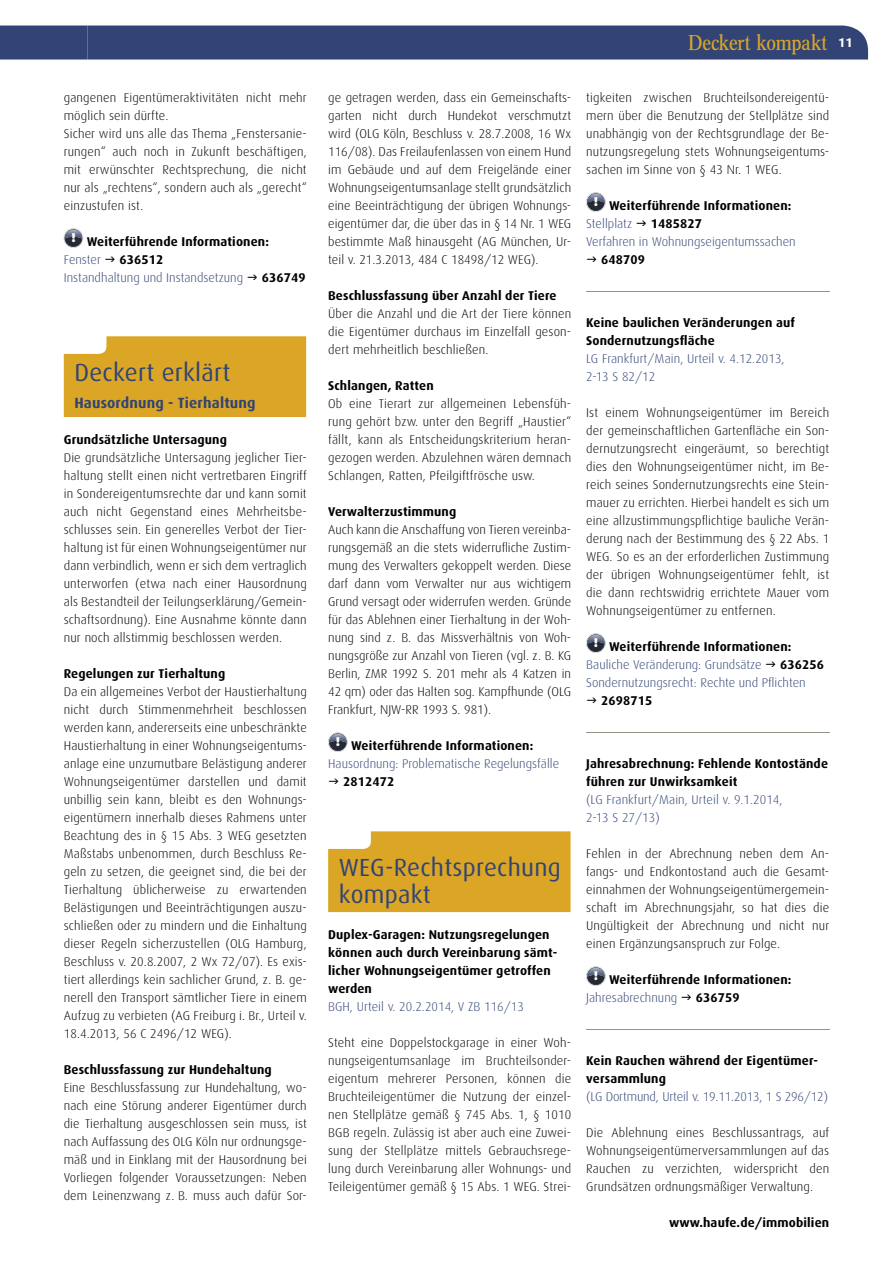
<style>
.page{position:relative;width:893px;height:1263px;background:#fff}
.page>*{position:absolute;margin:0;border:0;box-sizing:border-box;transform-origin:0 0}
.t1{font:24.75px/27px "Dax";letter-spacing:.01em;color:#314475}
.t2{font:21px "Concorde Nova";letter-spacing:-.005em;color:#dba626}
.t3{font:700 14.85px "Dax";letter-spacing:.01em;color:#314475}
.t4{font:300 12.75px/18px "Dax";letter-spacing:.01em;color:#000;text-align:justify}
.t5{font:700 12.75px/18px "Dax";letter-spacing:.01em;color:#000}
.t6{font:300 12.75px/18px "Dax";color:#314475}
.s1{font-weight:300;color:#314475}
.s2{font-family:"Dax";font-weight:700;font-size:12.75px;color:#fff}
.s3{font-weight:700;color:#000}
</style>
<div class="page">
<div style="left:0;top:26px;width:868px;height:34px;background:#314475"></div>
<svg style="left:64px;top:230px;width:19px;height:16px"></svg>
<div style="left:64px;top:229px;width:19px;height:18px;border:1px solid #252934;border-radius:50%"></div>
<div style="left:64px;top:228px;width:19px;height:20px;border:1px solid #e0e1e1;border-radius:50%"></div>
<div style="left:64px;top:336px;width:242px;height:81px;background:#dba626"></div>
<svg style="left:329px;top:734px;width:18px;height:17px"></svg>
<div style="left:329px;top:733px;width:18px;height:18px;border:1px solid #252934;border-radius:50%"></div>
<div style="left:328px;top:732px;width:19px;height:20px;border:1px solid #e0e1e1;border-radius:50%"></div>
<div style="left:328px;top:831px;width:243px;height:81px;background:#dba626"></div>
<hr style="left:586px;top:291px;width:243px;height:1px;background:#939389">
<hr style="left:586px;top:732px;width:243px;height:1px;background:#939389">
<hr style="left:586px;top:1029px;width:243px;height:1px;background:#939389">
<svg style="left:587px;top:194px;width:18px;height:17px"></svg>
<div style="left:587px;top:193px;width:18px;height:18px;border:1px solid #252934;border-radius:50%"></div>
<div style="left:586px;top:192px;width:19px;height:20px;border:1px solid #e0e1e1;border-radius:50%"></div>
<svg style="left:587px;top:635px;width:18px;height:17px"></svg>
<div style="left:587px;top:634px;width:18px;height:18px;border:1px solid #252934;border-radius:50%"></div>
<div style="left:586px;top:633px;width:19px;height:20px;border:1px solid #e0e1e1;border-radius:50%"></div>
<svg style="left:587px;top:968px;width:18px;height:17px"></svg>
<div style="left:587px;top:967px;width:18px;height:18px;border:1px solid #252934;border-radius:50%"></div>
<div style="left:586px;top:966px;width:19px;height:20px;border:1px solid #e0e1e1;border-radius:50%"></div>
<p class="t4" style="left:64px;top:89px;width:245px;text-align:left">gangenen Eigentümeraktivitäten nicht mehr möglich sein dürfte.<br>Sicher wird uns alle das Thema „Fenstersanie&shy;rungen“ auch noch in Zukunft beschäftigen, mit erwünschter Rechtsprechung, die nicht nur als „rechtens“, sondern auch als „gerecht“ einzustufen ist.</p>
<p class="t5" style="left:64px;top:233px;width:207px;text-indent:7px"><sup>!</sup> Weiterführende Informationen:<br><span class="s1">Fenster</span></p>
<p class="t5" style="left:119px;top:251px;width:45px">636512</p>
<p class="t6" style="left:64px;top:269px;width:181px">Instandhaltung und Instandsetzung</p>
<p class="t5" style="left:262px;top:269px;width:45px">636749</p>
<h1 class="t1" style="left:74px;top:359px;width:157px">Deckert erklärt</h1>
<p class="t3" style="left:74px;top:395px;width:183px">Hausordnung - Tierhaltung</p>
<p class="t5" style="left:64px;top:431px;width:165px">Grundsätzliche Untersagung</p>
<p class="t4" style="left:64px;top:449px;width:245px">Die grundsätzliche Untersagung jeglicher Tier&shy;haltung stellt einen nicht vertretbaren Eingriff in Sondereigentumsrechte dar und kann somit auch nicht Gegenstand eines Mehrheitsbe&shy;schlusses sein. Ein generelles Verbot der Tier&shy;haltung ist für einen Wohnungseigentümer nur dann verbindlich, wenn er sich dem vertraglich unterworfen (etwa nach einer Hausordnung als Bestandteil der Teilungserklärung/Gemein&shy;schaftsordnung). Eine Ausnahme könnte dann nur noch allstimmig beschlossen werden.</p>
<p class="t5" style="left:64px;top:665px;width:163px">Regelungen zur Tierhaltung</p>
<p class="t4" style="left:64px;top:683px;width:245px">Da ein allgemeines Verbot der Haustierhaltung nicht durch Stimmenmehrheit beschlossen werden kann, andererseits eine unbeschränkte Haustierhaltung in einer Wohnungseigentums&shy;anlage eine unzumutbare Belästigung anderer Wohnungseigentümer darstellen und damit unbillig sein kann, bleibt es den Wohnungs&shy;eigentümern innerhalb dieses Rahmens unter Beachtung des in § 15 Abs. 3 WEG gesetzten Maßstabs unbenommen, durch Beschluss Re&shy;geln zu setzen, die geeignet sind, die bei der Tierhaltung üblicherweise zu erwartenden Belästigungen und Beeinträchtigungen auszu&shy;schließen oder zu mindern und die Einhaltung dieser Regeln sicherzustellen (OLG Hamburg, Beschluss v. 20.8.2007, 2 Wx 72/07). Es exis&shy;tiert allerdings kein sachlicher Grund, z. B. ge&shy;nerell den Transport sämtlicher Tiere in einem Aufzug zu verbieten (AG Freiburg i. Br., Urteil v.<br>18.4.2013, 56 C 2496/12 WEG).</p>
<p class="t5" style="left:64px;top:1061px;width:210px">Beschlussfassung zur Hundehaltung</p>
<p class="t4" style="left:64px;top:1079px;width:245px">Eine Beschlussfassung zur Hundehaltung, wo&shy;nach eine Störung anderer Eigentümer durch die Tierhaltung ausgeschlossen sein muss, ist nach Auffassung des OLG Köln nur ordnungsge&shy;mäß und in Einklang mit der Hausordnung bei Vorliegen folgender Voraussetzungen: Neben dem Leinenzwang z. B. muss auch dafür Sor-</p>
<h2 class="t2" style="left:688px;top:31px;width:166px">Deckert kompakt <span class="s2">11</span></h2>
<p class="t4" style="left:328px;top:89px;width:245px">ge getragen werden, dass ein Gemeinschafts&shy;garten nicht durch Hundekot verschmutzt wird (OLG Köln, Beschluss v. 28.7.2008, 16 Wx 116/08). Das Freilaufenlassen von einem Hund im Gebäude und auf dem Freigelände einer Wohnungseigentumsanlage stellt grundsätzlich eine Beeinträchtigung der übrigen Wohnungs&shy;eigentümer dar, die über das in § 14 Nr. 1 WEG bestimmte Maß hinausgeht (AG München, Ur&shy;teil v. 21.3.2013, 484 C 18498/12 WEG).</p>
<p class="t5" style="left:328px;top:287px;width:230px">Beschlussfassung über Anzahl der Tiere</p>
<p class="t4" style="left:328px;top:305px;width:245px">Über die Anzahl und die Art der Tiere können die Eigentümer durchaus im Einzelfall geson&shy;dert mehrheitlich beschließen.</p>
<p class="t5" style="left:328px;top:377px;width:107px">Schlangen, Ratten</p>
<p class="t4" style="left:328px;top:395px;width:245px">Ob eine Tierart zur allgemeinen Lebensfüh&shy;rung gehört bzw. unter den Begriff „Haustier“ fällt, kann als Entscheidungskriterium heran&shy;gezogen werden. Abzulehnen wären demnach Schlangen, Ratten, Pfeilgiftfrösche usw.</p>
<p class="t5" style="left:328px;top:503px;width:130px">Verwalterzustimmung</p>
<p class="t4" style="left:328px;top:521px;width:245px">Auch kann die Anschaffung von Tieren vereinba&shy;rungsgemäß an die stets widerrufliche Zustim&shy;mung des Verwalters gekoppelt werden. Diese darf dann vom Verwalter nur aus wichtigem Grund versagt oder widerrufen werden. Gründe für das Ablehnen einer Tierhaltung in der Woh&shy;nung sind z. B. das Missverhältnis von Woh&shy;nungsgröße zur Anzahl von Tieren (vgl. z. B. KG Berlin, ZMR 1992 S. 201 mehr als 4 Katzen in 42 qm) oder das Halten sog. Kampfhunde (OLG Frankfurt, NJW-RR 1993 S. 981).</p>
<p class="t6" style="left:328px;top:737px;width:233px;text-indent:7px"><sup>!</sup> <span class="s3">Weiterführende Informationen:<br></span>Hausordnung: Problematische Regelungsfälle</p>
<p class="t5" style="left:343px;top:773px;width:53px">2812472</p>
<h1 class="t1" style="left:339px;top:854px;width:224px">WEG-Rechtsprechung kompakt</h1>
<p class="t5" style="left:328px;top:926px;width:231px">Duplex-Garagen: Nutzungsregelungen können auch durch Vereinbarung sämt&shy;licher Wohnungseigentümer getroffen werden</p>
<p class="t6" style="left:328px;top:998px;width:197px">BGH, Urteil v. 20.2.2014, V ZB 116/13</p>
<p class="t4" style="left:328px;top:1034px;width:245px">Steht eine Doppelstockgarage in einer Woh&shy;nungseigentumsanlage im Bruchteilsonder&shy;ei gentum mehrerer Personen, können die Bruchteileigentümer die Nutzung der einzel&shy;nen Stellplätze gemäß § 745 Abs. 1, § 1010<br>BGB regeln. Zulässig ist aber auch eine Zuwei&shy;sung der Stellplätze mittels Gebrauchsrege&shy;lung durch Vereinbarung aller Wohnungs- und Teileigentümer gemäß § 15 Abs. 1 WEG. Strei-</p>
<p class="t4" style="left:586px;top:89px;width:245px">tigkeiten zwischen Bruchteilsondereigentü&shy;mern über die Benutzung der Stellplätze sind unabhängig von der Rechtsgrundlage der Be&shy;nutzungsregelung stets Wohnungseigentums&shy;sachen im Sinne von § 43 Nr. 1 WEG.</p>
<p class="t5" style="left:586px;top:197px;width:207px;text-indent:7px"><sup>!</sup> Weiterführende Informationen:<br><span class="s1">Stellplatz</span></p>
<p class="t5" style="left:651px;top:215px;width:53px">1485827</p>
<p class="t6" style="left:586px;top:233px;width:211px">Verfahren in Wohnungseigentumssachen</p>
<p class="t5" style="left:601px;top:251px;width:45px">648709</p>
<p class="t5" style="left:586px;top:314px;width:210px">Keine baulichen Veränderungen auf<br>Sondernutzungsfläche</p>
<p class="t6" style="left:586px;top:350px;width:200px">LG Frankfurt/Main, Urteil v. 4.12.2013,<br>2-13 S 82/12</p>
<p class="t4" style="left:586px;top:404px;width:245px">Ist einem Wohnungseigentümer im Bereich der gemeinschaftlichen Gartenfläche ein Son&shy;dernutzungsrecht eingeräumt, so berechtigt dies den Wohnungseigentümer nicht, im Be&shy;reich seines Sondernutzungsrechts eine Stein&shy;mauer zu errichten. Hierbei handelt es sich um eine allzustimmungspflichtige bauliche Verän&shy;derung nach der Bestimmung des § 22 Abs. 1<br>WEG. So es an der erforderlichen Zustimmung der übrigen Wohnungseigentümer fehlt, ist die dann rechtswidrig errichtete Mauer vom Wohnungseigentümer zu entfernen.</p>
<p class="t6" style="left:586px;top:638px;width:207px;text-indent:7px"><sup>!</sup> <span class="s3">Weiterführende Informationen:<br></span>Bauliche Veränderung: Grundsätze</p>
<p class="t5" style="left:780px;top:656px;width:45px">636256</p>
<p class="t6" style="left:586px;top:674px;width:221px">Sondernutzungsrecht: Rechte und Pflichten</p>
<p class="t5" style="left:601px;top:692px;width:53px">2698715</p>
<p class="t5" style="left:586px;top:755px;width:243px">Jahresabrechnung: Fehlende Kontostände führen zur Unwirksamkeit</p>
<p class="t6" style="left:586px;top:791px;width:198px">(LG Frankfurt/Main, Urteil v. 9.1.2014,<br>2-13 S 27/13)</p>
<p class="t4" style="left:586px;top:845px;width:245px">Fehlen in der Abrechnung neben dem An&shy;fangs- und Endkontostand auch die Gesamt&shy;einnahmen der Wohnungseigentümergemein&shy;schaft im Abrechnungsjahr, so hat dies die Ungültigkeit der Abrechnung und nicht nur einen Ergänzungsanspruch zur Folge.</p>
<p class="t5" style="left:586px;top:971px;width:207px;text-indent:7px"><sup>!</sup> Weiterführende Informationen:<br><span class="s1">Jahresabrechnung</span></p>
<p class="t5" style="left:696px;top:989px;width:45px">636759</p>
<p class="t5" style="left:586px;top:1052px;width:233px">Kein Rauchen während der Eigentümer&shy;versammlung</p>
<p class="t6" style="left:586px;top:1088px;width:243px">(LG Dortmund, Urteil v. 19.11.2013, 1 S 296/12)</p>
<p class="t4" style="left:586px;top:1124px;width:245px">Die Ablehnung eines Beschlussantrags, auf Wohnungseigentümerversammlungen auf das Rauchen zu verzichten, widerspricht den Grundsätzen ordnungsmäßiger Verwaltung.</p>
<p class="t5" style="left:669px;top:1214px;width:162px">www.haufe.de/immobilien</p>
</div>
